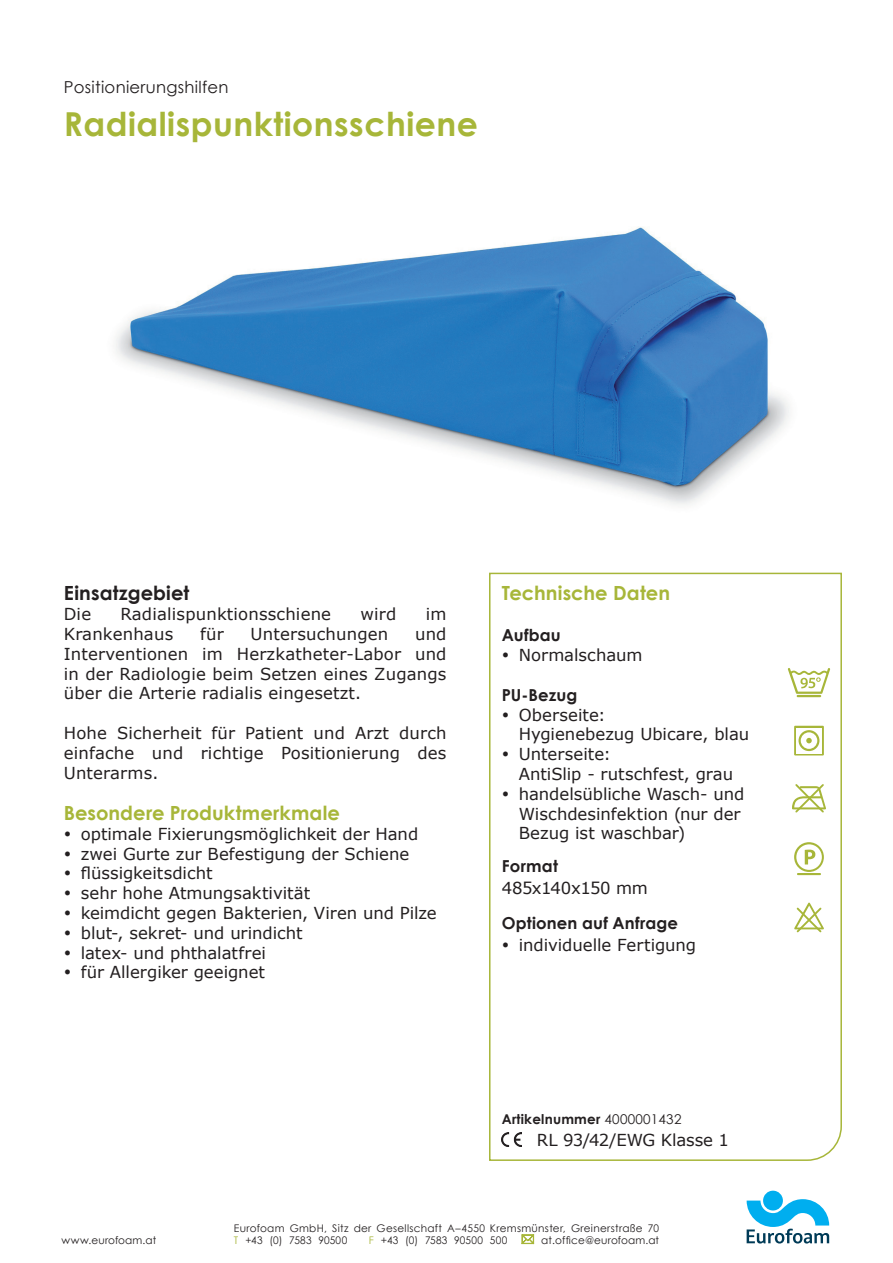
<style>
.page{position:relative;width:893px;height:1263px;background:#fff}
.page>*{position:absolute;margin:0;border:0;box-sizing:border-box;transform-origin:0 0}
.t1{font:700 33px "Century Gothic";letter-spacing:.015em;color:#a7b639}
.t2{font:700 19.5px "Century Gothic";letter-spacing:.005em;color:#a7b639}
.t3{font:700 19.5px "Century Gothic";letter-spacing:.005em;color:#231f20}
.t4{font:16.5px/19.8px "Verdana";color:#231f20;text-align:justify}
.t5{font:700 16.5px "Century Gothic";letter-spacing:.005em;color:#231f20}
.t6{font:16.5px "Century Gothic";letter-spacing:.015em;color:#231f20}
.t7{font:16.5px "Verdana";letter-spacing:-.025em;color:#231f20}
.t8{font:700 13.5px "Century Gothic";letter-spacing:.015em;color:#231f20}
.t9{font:10.5px/12px "Century Gothic";letter-spacing:.025em;color:#231f20}
.s1{font-weight:400}
.s2{color:#a7b639}
</style>
<div class="page">
<svg style="left:747px;top:1191px;width:82px;height:52px"></svg>
<svg style="left:521px;top:1234px;width:13px;height:10px"></svg>
<svg style="left:489px;top:572px;width:353px;height:589px"></svg>
<svg style="left:788px;top:668px;width:42px;height:29px"></svg>
<svg style="left:794px;top:726px;width:30px;height:29px"></svg>
<svg style="left:792px;top:784px;width:34px;height:29px"></svg>
<svg style="left:794px;top:842px;width:30px;height:30px"></svg>
<svg style="left:797px;top:873px;width:24px;height:2px"></svg>
<svg style="left:796px;top:844px;width:26px;height:26px"></svg>
<svg style="left:805px;top:850px;width:10px;height:14px"></svg>
<svg style="left:794px;top:902px;width:30px;height:30px"></svg>
<img style="left:502px;top:1132px;width:19px;height:14px">
<img style="left:116px;top:227px;width:673px;height:278px">
<svg style="left:503px;top:653px;width:5px;height:5px"></svg>
<svg style="left:503px;top:712px;width:5px;height:5px"></svg>
<svg style="left:503px;top:752px;width:5px;height:5px"></svg>
<svg style="left:503px;top:791px;width:5px;height:5px"></svg>
<svg style="left:503px;top:942px;width:5px;height:5px"></svg>
<p class="t6" style="left:64px;top:76px;width:166px">Positionierungshilfen</p>
<h1 class="t1" style="left:64px;top:99px;width:416px">Radialispunktionsschiene</h1>
<p class="t3" style="left:64px;top:578px;width:127px">Einsatzgebiet</p>
<p class="t4" style="left:64px;top:604px;width:29px">Die</p>
<p class="t4" style="left:121px;top:604px;width:212px">Radialispunktionsschiene</p>
<p class="t4" style="left:360px;top:604px;width:37px">wird</p>
<p class="t4" style="left:426px;top:604px;width:22px">im</p>
<p class="t4" style="left:64px;top:624px;width:111px">Krankenhaus</p>
<p class="t4" style="left:200px;top:624px;width:25px">für</p>
<p class="t4" style="left:251px;top:624px;width:139px">Untersuchungen</p>
<p class="t4" style="left:64px;top:624px;width:384px;text-indent:351px">und Interventionen im Herzkatheter-Labor und in der Radiologie beim Setzen eines Zugangs über die Arterie radialis eingesetzt.</p>
<p class="t4" style="left:64px;top:723px;width:384px">Hohe Sicherheit für Patient und Arzt durch einfache und richtige Positionierung des Unterarms.</p>
<p class="t2" style="left:64px;top:798px;width:278px">Besondere Produktmerkmale</p>
<p class="t4" style="left:81px;top:824px;width:357px;text-align:left">optimale Fixierungsmöglichkeit der Hand zwei Gurte zur Befestigung der Schiene flüssigkeitsdicht<br>sehr hohe Atmungsaktivität<br>keimdicht gegen Bakterien, Viren und Pilze blut-, sekret- und urindicht<br>latex- und phthalatfrei<br>für Allergiker geeignet</p>
<p class="t2" style="left:502px;top:578px;width:170px">Technische Daten</p>
<p class="t5" style="left:502px;top:623px;width:60px">Aufbau</p>
<p class="t4" style="left:519px;top:645px;width:125px">Normalschaum</p>
<p class="t5" style="left:502px;top:682px;width:77px">PU-Bezug</p>
<p class="t4" style="left:519px;top:705px;width:232px;text-align:left">Oberseite:<br>Hygienebezug Ubicare, blau<br>Unterseite:<br>AntiSlip - rutschfest, grau handelsübliche Wasch- und<br>Wischdesinfektion (nur der<br>Bezug ist waschbar)</p>
<p class="t5" style="left:502px;top:853px;width:58px">Format</p>
<p class="t7" style="left:502px;top:877px;width:148px">485x140x150 mm</p>
<p class="t5" style="left:502px;top:910px;width:178px">Optionen auf Anfrage</p>
<p class="t4" style="left:519px;top:934px;width:179px">individuelle Fertigung</p>
<p class="t8" style="left:502px;top:1109px;width:181px">Artikelnummer <span class="s1">4000001432</span></p>
<p class="t4" style="left:537px;top:1130px;width:194px">RL 93/42/EWG Klasse 1</p>
<p class="t9" style="left:62px;top:1233px;width:96px">www.eurofoam.at</p>
<p class="t9" style="left:234px;top:1221px;width:427px">Eurofoam GmbH, Sitz der Gesellschaft A–4550 Kremsmünster, Greinerstraße 70<br><span class="s2">T</span> +43 (0) 7583 90500</p>
<p class="t9" style="left:369px;top:1233px;width:140px"><span class="s2">F</span> +43 (0) 7583 90500 500</p>
<p class="t9" style="left:541px;top:1233px;width:119px">at.office@eurofoam.at</p>
</div>
